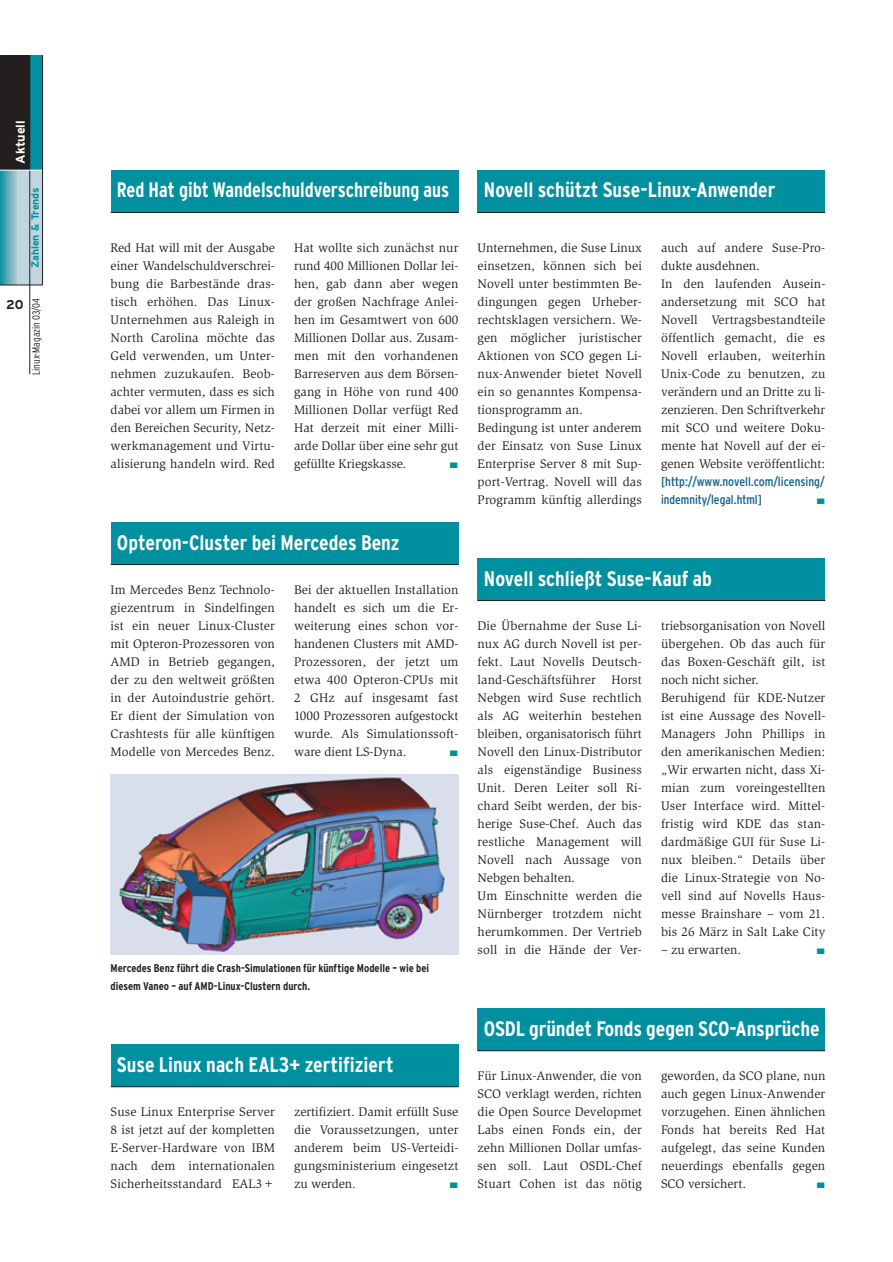
<style>
.page{position:relative;width:893px;height:1262px;background:#fff}
.page>*{position:absolute;margin:0;border:0;box-sizing:border-box;transform-origin:0 0}
.t1{font:700 condensed 21px "Interstate";color:#fff}
.t2{font:700 condensed 21px "Interstate";color:#fff;scale:.93 1}
.t3{font:12.75px/18px "Slimbach";letter-spacing:.01em;color:#231f20;text-align:justify}
.t4{font:condensed 12.75px/18px "Interstate";color:#0f618e}
.t5{font:700 12.75px "Interstate";color:#fff}
.t6{font:700 12.75px "Interstate";color:#231f20}
.t7{font:700 condensed 11.25px/18px "Interstate";color:#231f20}
.t8{font:300 condensed 10.5px "Interstate";color:#231f20}
.t9{font:700 10.5px "Interstate";color:#00909f}
.t10{font:7.8px "Zapf Dingbats";color:#00909f;scale:1.33 1}
</style>
<div class="page">
<div style="left:477px;top:558px;width:348px;height:43px;background:#00909f"></div>
<hr style="left:477px;top:600px;width:348px;height:1px;background:#231f20">
<div style="left:111px;top:170px;width:347px;height:43px;background:#00909f"></div>
<hr style="left:111px;top:212px;width:347px;height:1px;background:#231f20">
<div style="left:0;top:55px;width:43px;height:230px;background:#00909f"></div>
<div style="left:0;top:55px;width:30px;height:115px;background:#231f20"></div>
<svg style="left:0;top:171px;width:17px;height:114px;background:#5facb9"></svg>
<div style="left:17px;top:170px;width:26px;height:115px;background:#c0d5de"></div>
<hr style="left:0;top:285px;width:43px;height:1px;background:#231f20">
<hr style="left:30px;top:55px;width:1px;height:319px;background:#231f20">
<hr style="left:0;top:170px;width:43px;height:1px;background:#fff">
<hr style="left:42px;top:55px;width:1px;height:230px;background:#231f20">
<div style="left:477px;top:170px;width:348px;height:43px;background:#00909f"></div>
<hr style="left:477px;top:212px;width:348px;height:1px;background:#231f20">
<div style="left:477px;top:1008px;width:348px;height:43px;background:#00909f"></div>
<hr style="left:477px;top:1050px;width:348px;height:1px;background:#231f20">
<div style="left:111px;top:522px;width:347px;height:43px;background:#00909f"></div>
<hr style="left:111px;top:564px;width:347px;height:1px;background:#231f20">
<img style="left:111px;top:774px;width:347px;height:180px">
<div style="left:111px;top:1044px;width:347px;height:43px;background:#00909f"></div>
<hr style="left:111px;top:1086px;width:347px;height:1px;background:#231f20">
<p class="t5" style="left:15px;top:164px;width:45px;rotate:-90deg">Aktuell</p>
<p class="t9" style="left:31px;top:268px;width:83px;rotate:-90deg">Zahlen &amp; Trends</p>
<p class="t6" style="left:6px;top:300px;width:19px">20</p>
<p class="t8" style="left:32px;top:375px;width:78px;rotate:-90deg">Linux-Magazin 03/04</p>
<h1 class="t2" style="left:117px;top:182px;width:359px">Red Hat gibt Wandelschuldverschreibung aus</h1>
<p class="t3" style="left:111px;top:240px;width:166px">Red Hat will mit der Ausgabe einer Wandelschuldverschrei&shy;bung die Barbestände dras&shy;tisch erhöhen. Das Linux-Unternehmen aus Raleigh in North Carolina möchte das Geld verwenden, um Unter&shy;nehmen zuzukaufen. Beob&shy;achter vermuten, dass es sich dabei vor allem um Firmen in den Bereichen Security, Netz&shy;werkmanagement und Virtu&shy;alisierung handeln wird. Red</p>
<p class="t3" style="left:294px;top:240px;width:166px">Hat wollte sich zunächst nur rund 400 Millionen Dollar lei&shy;hen, gab dann aber wegen der großen Nachfrage Anlei&shy;hen im Gesamtwert von 600<br>Millionen Dollar aus. Zusam&shy;men mit den vorhandenen Barreserven aus dem Börsen&shy;gang in Höhe von rund 400<br>Millionen Dollar verfügt Red Hat derzeit mit einer Milli&shy;arde Dollar über eine sehr gut gefüllte Kriegskasse.</p>
<p class="t10" style="left:450px;top:461px;width:8px">■</p>
<h1 class="t1" style="left:117px;top:534px;width:284px">Opteron-Cluster bei Mercedes Benz</h1>
<p class="t3" style="left:111px;top:582px;width:166px">Im Mercedes Benz Technolo&shy;giezentrum in Sindelfingen ist ein neuer Linux-Cluster mit Opteron-Prozessoren von AMD in Betrieb gegangen, der zu den weltweit größten in der Autoindustrie gehört.<br>Er dient der Simulation von Crashtests für alle künftigen Modelle von Mercedes Benz.</p>
<p class="t3" style="left:294px;top:582px;width:166px">Bei der aktuellen Installation handelt es sich um die Er&shy;weiterung eines schon vor&shy;handenen Clusters mit AMD-Prozessoren, der jetzt um etwa 400 Opteron-CPUs mit 2 GHz auf insgesamt fast 1000 Prozessoren aufgestockt wurde. Als Simulationssoft&shy;ware dient LS-Dyna.</p>
<p class="t10" style="left:450px;top:749px;width:8px">■</p>
<p class="t7" style="left:111px;top:960px;width:320px">Mercedes Benz führt die Crash-Simulationen für künftige Modelle – wie bei diesem Vaneo – auf AMD-Linux-Clustern durch.</p>
<h1 class="t1" style="left:117px;top:1056px;width:278px">Suse Linux nach EAL3+ zertifiziert</h1>
<p class="t3" style="left:111px;top:1104px;width:166px">Suse Linux Enterprise Server 8 ist jetzt auf der kompletten E-Server-Hardware von IBM nach dem internationalen Sicherheitsstandard EAL3+</p>
<p class="t3" style="left:294px;top:1104px;width:166px">zertifiziert. Damit erfüllt Suse die Voraussetzungen, unter anderem beim US-Verteidi&shy;gungsministerium eingesetzt zu werden.</p>
<p class="t10" style="left:450px;top:1181px;width:8px">■</p>
<h1 class="t1" style="left:484px;top:182px;width:293px">Novell schützt Suse-Linux-Anwender</h1>
<p class="t3" style="left:477px;top:240px;width:166px;text-align:left">Unternehmen, die Suse Linux einsetzen, können sich bei<br>Novell unter bestimmten Be&shy;dingungen gegen Urheber&shy;rechtsklagen versichern. We&shy;gen möglicher juristischer<br>Aktionen von SCO gegen Li&shy;nux-Anwender bietet Novell ein so genanntes Kompensa&shy;tionsprogramm an.<br>Bedingung ist unter anderem der Einsatz von Suse Linux<br>Enterprise Server 8 mit Sup&shy;port-Vertrag. Novell will das<br>Programm künftig allerdings</p>
<p class="t3" style="left:661px;top:240px;width:166px;text-align:left">auch auf andere Suse-Pro&shy;dukte ausdehnen.<br>In den laufenden Ausein&shy;andersetzung mit SCO hat<br>Novell Vertragsbestandteile öffentlich gemacht, die es<br>Novell erlauben, weiterhin<br>Unix-Code zu benutzen, zu verändern und an Dritte zu li&shy;zenzieren. Den Schriftverkehr mit SCO und weitere Doku&shy;mente hat Novell auf der ei&shy;genen Website veröffentlicht:</p>
<p class="t4" style="left:661px;top:474px;width:165px">[http://www.novell.com/licensing/ indemnity/legal.html]</p>
<p class="t10" style="left:816px;top:497px;width:8px">■</p>
<h1 class="t1" style="left:484px;top:570px;width:229px">Novell schließt Suse-Kauf ab</h1>
<p class="t3" style="left:477px;top:618px;width:166px;text-align:left">Die Übernahme der Suse Li&shy;nux AG durch Novell ist per&shy;fekt. Laut Novells Deutsch&shy;land-Geschäftsführer Horst<br>Nebgen wird Suse rechtlich als AG weiterhin bestehen bleiben, organisatorisch führt<br>Novell den Linux-Distributor als eigenständige Business<br>Unit. Deren Leiter soll Ri&shy;chard Seibt werden, der bis&shy;herige Suse-Chef. Auch das restliche Management will<br>Novell nach Aussage von<br>Nebgen behalten.<br>Um Einschnitte werden die<br>Nürnberger trotzdem nicht herumkommen. Der Vertrieb soll in die Hände der Ver-</p>
<p class="t3" style="left:661px;top:618px;width:166px;text-align:left">triebsorganisation von Novell übergehen. Ob das auch für das Boxen-Geschäft gilt, ist noch nicht sicher.<br>Beruhigend für KDE-Nutzer ist eine Aussage des Novell-<br>Managers John Phillips in den amerikanischen Medien: „Wir erwarten nicht, dass Xi&shy;mian zum voreingestellten<br>User Interface wird. Mittel&shy;fristig wird KDE das stan&shy;dardmäßige GUI für Suse Li&shy;nux bleiben.“ Details über die Linux-Strategie von No&shy;vell sind auf Novells Haus&shy;messe Brainshare – vom 21. bis 26 März in Salt Lake City</p>
<p class="t3" style="left:661px;top:942px;width:82px">– zu erwarten.</p>
<p class="t10" style="left:816px;top:947px;width:8px">■</p>
<h1 class="t1" style="left:484px;top:1020px;width:337px">OSDL gründet Fonds gegen SCO-Ansprüche</h1>
<p class="t3" style="left:477px;top:1068px;width:166px">Für Linux-Anwender, die von SCO verklagt werden, richten die Open Source Developmet Labs einen Fonds ein, der zehn Millionen Dollar umfas&shy;sen soll. Laut OSDL-Chef Stuart Cohen ist das nötig</p>
<p class="t3" style="left:661px;top:1068px;width:166px">geworden, da SCO plane, nun auch gegen Linux-Anwender vorzugehen. Einen ähnlichen Fonds hat bereits Red Hat aufgelegt, das seine Kunden neuerdings ebenfalls gegen SCO versichert.</p>
<p class="t10" style="left:816px;top:1181px;width:8px">■</p>
</div>
